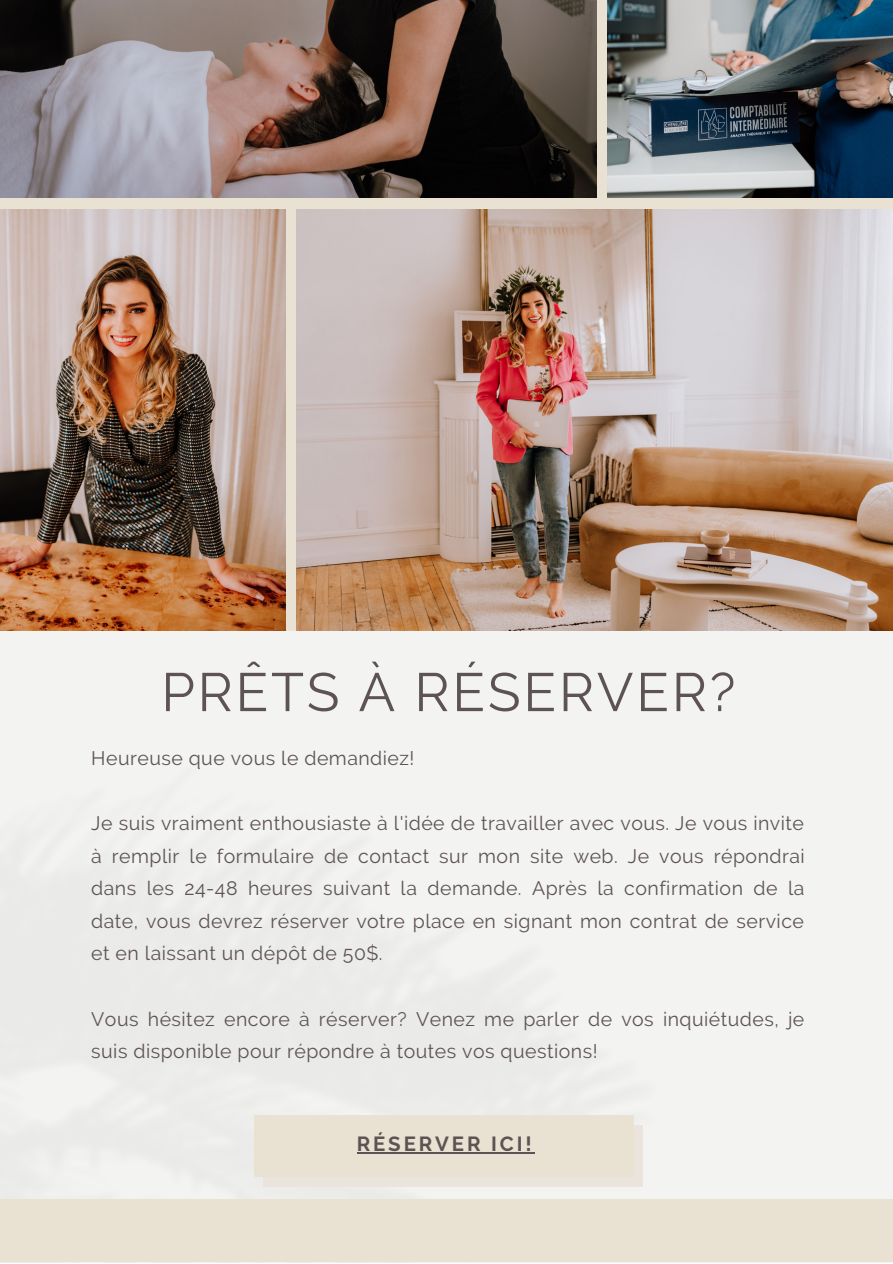
<style>
.page{position:relative;width:893px;height:1264px;background:#fff}
.page>*{position:absolute;margin:0;border:0;box-sizing:border-box;transform-origin:0 0}
.t1{font:54px "Raleway";letter-spacing:.05em;color:#5d5354}
.t2{font:700 20.4px "Raleway";letter-spacing:.14em;color:#5d5354}
.t3{font:19.5px/32.5px "Raleway";letter-spacing:.025em;color:#5d5354;text-align:justify}
</style>
<div class="page">
<div style="left:0;top:0;width:892px;height:631px;background:#e9e1d2"></div>
<div style="left:263px;top:1125px;width:379px;height:62px;background:#eae4dd"></div>
<div style="left:255px;top:1115px;width:379px;height:62px;background:#e9e1d2"></div>
<hr style="left:357px;top:1152px;width:177px;height:1px;background:#5d5354">
<div style="left:0;top:1199px;width:892px;height:63px;background:#e9e1d2"></div>
<img style="left:0;top:209px;width:286px;height:422px">
<img style="left:0;top:0;width:596px;height:197px">
<img style="left:607px;top:0;width:285px;height:198px">
<img style="left:297px;top:209px;width:595px;height:422px">
<p class="t1" style="left:161px;top:660px;width:575px">PRÊTS À RÉSERVER?</p>
<p class="t3" style="left:91px;top:741px;width:325px">Heureuse que vous le demandiez!</p>
<p class="t3" style="left:91px;top:806px;width:715px">Je suis vraiment enthousiaste à l'idée de travailler avec vous. Je vous invite à remplir le formulaire de contact sur mon site web. Je vous répondrai dans les 24-48 heures suivant la demande. Après la confirmation de la date, vous devrez réserver votre place en signant mon contrat de service et en laissant un dépôt de 50$.</p>
<p class="t3" style="left:91px;top:1002px;width:714px">Vous hésitez encore à réserver? Venez me parler de vos inquiétudes, je suis disponible pour répondre à toutes vos questions!</p>
<p class="t2" style="left:357px;top:1131px;width:176px">RÉSERVER ICI!</p>
</div>
